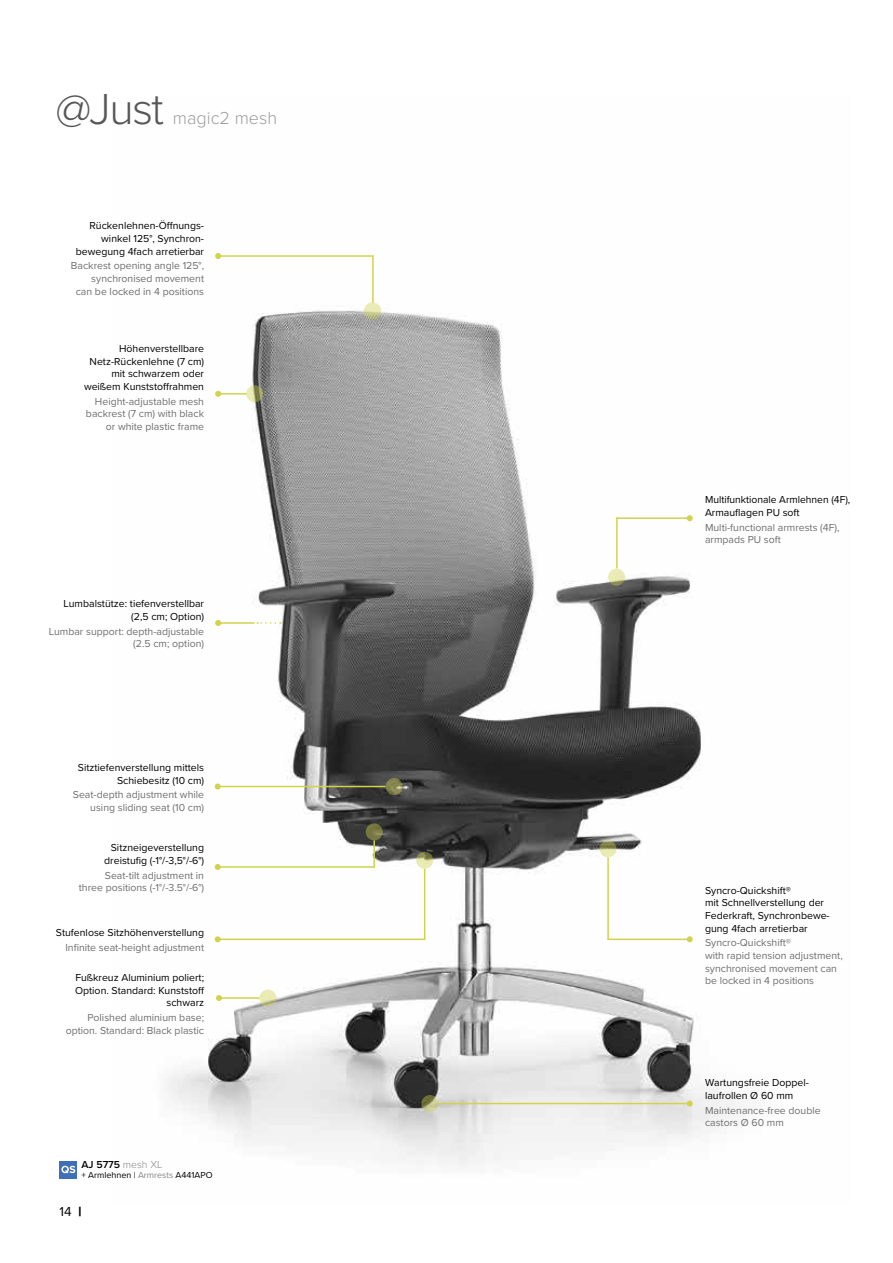
<style>
.page{position:relative;width:893px;height:1263px;background:#fff}
.page>*{position:absolute;margin:0;border:0;box-sizing:border-box;transform-origin:0 0}
.t1{font:300 45px "Proxima Nova";color:#575756}
.t2{font:300 18px "Proxima Nova";color:#9d9d9c}
.t3{font:13.5px "Proxima Nova";color:#000}
.t4{font:10.5px/12.6px "Proxima Nova";color:#000;text-align:right}
.t5{font:10.5px/12.6px "Proxima Nova";color:#706f6f;text-align:right}
.t6{font:600 10.5px "Proxima Nova";color:#000}
.t7{font:9px "Proxima Nova";color:#000}
.s1{font-weight:300;color:#878787}
.s2{color:#878787}
.s3{font-weight:900}
</style>
<div class="page">
<img style="left:166px;top:305px;width:570px;height:862px">
<svg style="left:364px;top:302px;width:17px;height:17px"></svg>
<svg style="left:608px;top:568px;width:17px;height:17px"></svg>
<svg style="left:386px;top:778px;width:17px;height:17px"></svg>
<svg style="left:421px;top:1095px;width:17px;height:17px"></svg>
<svg style="left:259px;top:989px;width:17px;height:17px"></svg>
<svg style="left:366px;top:823px;width:17px;height:17px"></svg>
<svg style="left:416px;top:852px;width:17px;height:17px"></svg>
<hr style="left:218px;top:786px;width:168px;height:1px;background:#d1d34d">
<svg style="left:215px;top:783px;width:6px;height:6px"></svg>
<hr style="left:438px;top:1103px;width:252px;height:1px;background:#d1d34d">
<svg style="left:687px;top:1100px;width:6px;height:6px"></svg>
<hr style="left:219px;top:997px;width:40px;height:2px;background:#d1d34d">
<svg style="left:216px;top:995px;width:6px;height:6px"></svg>
<hr style="left:218px;top:938px;width:207px;height:2px;background:#d1d34d">
<svg style="left:215px;top:936px;width:6px;height:6px"></svg>
<hr style="left:218px;top:866px;width:156px;height:2px;background:#d1d34d">
<svg style="left:215px;top:864px;width:6px;height:6px"></svg>
<hr style="left:424px;top:869px;width:1px;height:70px;background:#d1d34d">
<hr style="left:373px;top:840px;width:2px;height:28px;background:#d1d34d">
<hr style="left:218px;top:622px;width:36px;height:2px;background:#d1d34d">
<svg style="left:215px;top:620px;width:6px;height:6px"></svg>
<hr style="left:218px;top:255px;width:155px;height:2px;background:#d1d34d">
<svg style="left:215px;top:253px;width:6px;height:6px"></svg>
<hr style="left:616px;top:517px;width:74px;height:2px;background:#d1d34d">
<svg style="left:687px;top:515px;width:6px;height:6px"></svg>
<hr style="left:372px;top:255px;width:2px;height:48px;background:#d1d34d">
<hr style="left:616px;top:517px;width:2px;height:51px;background:#d1d34d">
<svg style="left:246px;top:385px;width:17px;height:17px"></svg>
<svg style="left:215px;top:391px;width:32px;height:6px"></svg>
<svg style="left:257px;top:622px;width:24px;height:2px"></svg>
<svg style="left:600px;top:840px;width:17px;height:17px"></svg>
<hr style="left:607px;top:938px;width:83px;height:2px;background:#d1d34d">
<svg style="left:687px;top:936px;width:6px;height:6px"></svg>
<hr style="left:607px;top:857px;width:2px;height:82px;background:#d1d34d">
<div style="left:60px;top:1161px;width:17px;height:17px;background:#416fb5"></div>
<svg style="left:61px;top:1166px;width:14px;height:7px"></svg>
<h1 class="t1" style="left:56px;top:75px;width:110px">@Just</h1>
<h2 class="t2" style="left:173px;top:104px;width:106px">magic2 mesh</h2>
<p class="t4" style="left:76px;top:219px;width:130px">Rückenlehnen-Öffnungs&shy;winkel 125°, Synchron&shy;bewegung 4fach arretierbar</p>
<p class="t5" style="left:71px;top:259px;width:135px">Backrest opening angle 125°, synchronised movement<br>can be locked in 4 positions</p>
<p class="t4" style="left:84px;top:342px;width:122px">Höhenverstellbare<br>Netz-Rückenlehne (7 cm) mit schwarzem oder weißem Kunststoffrahmen</p>
<p class="t5" style="left:86px;top:394px;width:120px">Height-adjustable mesh backrest (7 cm) with black or white plastic frame</p>
<p class="t4" style="left:64px;top:597px;width:142px">Lumbalstütze: tiefenverstellbar (2,5 cm; Option)</p>
<p class="t5" style="left:49px;top:624px;width:157px">Lumbar support: depth-adjustable (2.5 cm; option)</p>
<p class="t4" style="left:78px;top:761px;width:128px">Sitztiefenverstellung mittels<br>Schiebesitz (10 cm)</p>
<p class="t5" style="left:73px;top:788px;width:133px">Seat-depth adjustment while using sliding seat (10 cm)</p>
<p class="t4" style="left:104px;top:841px;width:101px">Sitzneigeverstellung dreistufig (-1°/-3,5°/-6°)</p>
<p class="t5" style="left:79px;top:868px;width:127px">Seat-tilt adjustment in three positions (-1°/-3.5°/-6°)</p>
<p class="t4" style="left:56px;top:926px;width:150px">Stufenlose Sitzhöhenverstellung</p>
<p class="t5" style="left:65px;top:941px;width:140px">Infinite seat-height adjustment</p>
<p class="t4" style="left:75px;top:971px;width:130px">Fußkreuz Aluminium poliert;<br>Option. Standard: Kunststoff schwarz</p>
<p class="t5" style="left:66px;top:1011px;width:140px">Polished aluminium base; option. Standard: Black plastic</p>
<p class="t6" style="left:81px;top:1156px;width:82px">AJ 5775 <span class="s1">mesh XL</span></p>
<p class="t7" style="left:81px;top:1168px;width:133px">+ Armlehnen | <span class="s2">Armrests</span> A441APO</p>
<p class="t3" style="left:60px;top:1201px;width:23px">14 <span class="s3">|</span></p>
<p class="t4" style="left:705px;top:493px;width:147px;text-align:left">Multifunktionale Armlehnen (4F),<br>Armauflagen PU soft</p>
<p class="t5" style="left:705px;top:520px;width:136px;text-align:left">Multi-functional armrests (4F), armpads PU soft</p>
<p class="t4" style="left:705px;top:883px;width:126px;text-align:left">Syncro-Quickshift®<br>mit Schnellverstellung der<br>Federkraft, Synchronbewe&shy;gung 4fach arretierbar</p>
<p class="t5" style="left:705px;top:936px;width:139px;text-align:left">Syncro-Quickshift®<br>with rapid tension adjustment, synchronised movement can be locked in 4 positions</p>
<p class="t4" style="left:705px;top:1076px;width:106px;text-align:left">Wartungsfreie Doppel&shy;laufrollen Ø 60 mm</p>
<p class="t5" style="left:705px;top:1103px;width:117px;text-align:left">Maintenance-free double castors Ø 60 mm</p>
</div>
